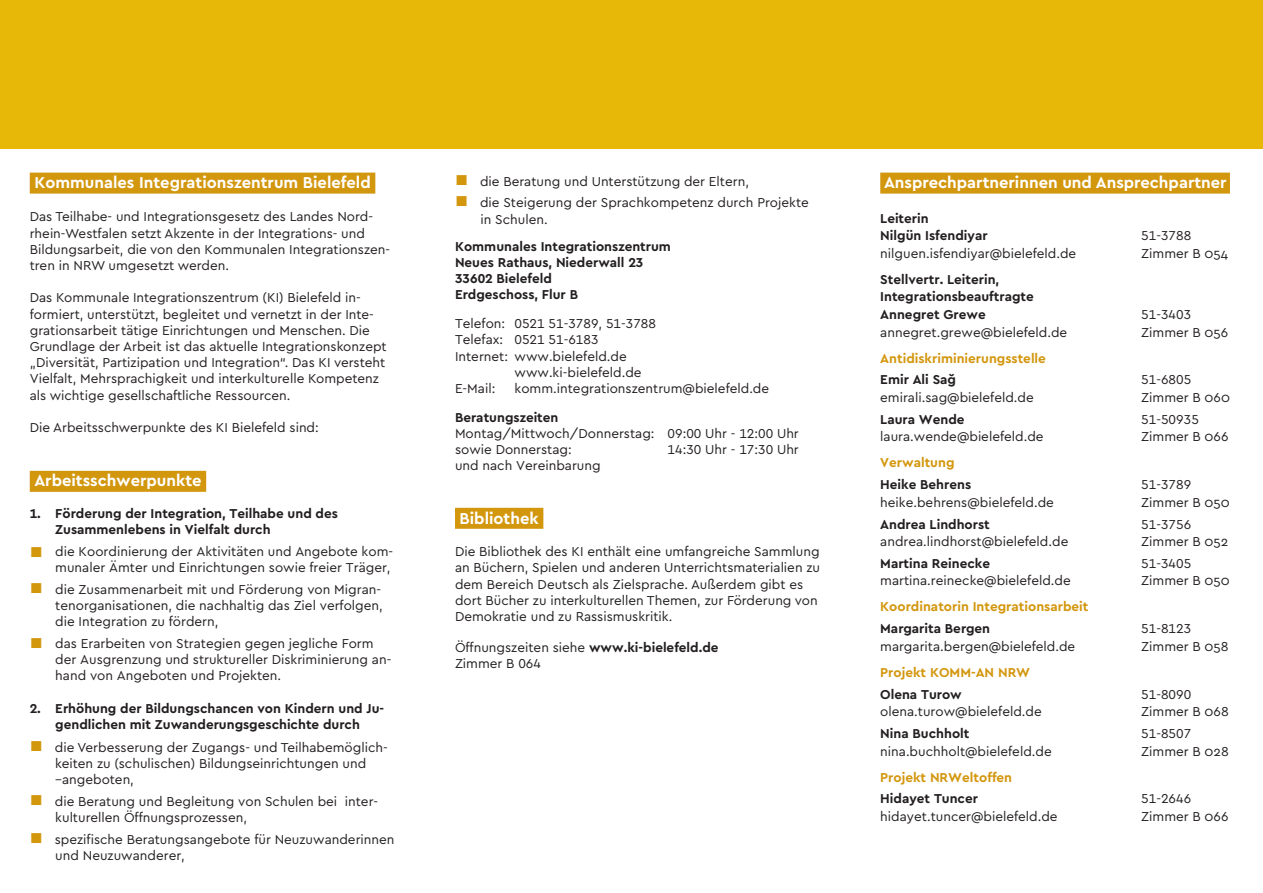
<style>
.page{position:relative;width:1263px;height:893px;background:#fff}
.page>*{position:absolute;margin:0;border:0;box-sizing:border-box;transform-origin:0 0}
.t1{font:700 16.5px "Cera Bielefeld";color:#fff}
.t2{font:13.5px/16.2px "Cera Bielefeld";color:#231f20}
.t3{font:700 13.5px/16.2px "Cera Bielefeld";color:#231f20}
.t4{font:700 13.5px "Cera Bielefeld";color:#d3970e}
.s1{font-weight:700;font-size:18px;color:#d3970e}
.s2{font-weight:700}
</style>
<div class="page">
<div style="left:30px;top:173px;width:345px;height:21px;background:#d3970e"></div>
<div style="left:30px;top:471px;width:176px;height:21px;background:#d3970e"></div>
<div style="left:455px;top:508px;width:88px;height:21px;background:#d3970e"></div>
<div style="left:880px;top:173px;width:350px;height:21px;background:#d3970e"></div>
<div style="left:0;top:0;width:1263px;height:149px;background:#e8b809"></div>
<p class="t1" style="left:34px;top:171px;width:338px">Kommunales Integrationszentrum Bielefeld</p>
<p class="t2" style="left:30px;top:208px;width:362px">Das Teilhabe- und Integrationsgesetz des Landes Nord&shy;rhein-Westfalen setzt Akzente in der Integrations- und Bildungsarbeit, die von den Kommunalen Integrationszen&shy;tren in NRW umgesetzt werden.</p>
<p class="t2" style="left:30px;top:289px;width:358px">Das Kommunale Integrationszentrum (KI) Bielefeld in&shy;formiert, unterstützt, begleitet und vernetzt in der Inte&shy;grationsarbeit tätige Einrichtungen und Menschen. Die Grundlage der Arbeit ist das aktuelle Integrationskonzept „Diversität, Partizipation und Integration“. Das KI versteht Vielfalt, Mehrsprachigkeit und interkulturelle Kompetenz als wichtige gesellschaftliche Ressourcen.</p>
<p class="t2" style="left:30px;top:419px;width:291px">Die Arbeitsschwerpunkte des KI Bielefeld sind:</p>
<p class="t1" style="left:34px;top:469px;width:169px">Arbeitsschwerpunkte</p>
<p class="t3" style="left:55px;top:505px;width:284px;text-indent:-26px">1. Förderung der Integration, Teilhabe und des<br>Zusammenlebens in Vielfalt durch</p>
<p class="t2" style="left:30px;top:543px;width:365px;text-align:right"><span class="s1">■</span> die Koordinierung der Aktivitäten und Angebote kom&shy;munaler Ämter und Einrichtungen sowie freier Träger,</p>
<p class="t2" style="left:55px;top:581px;width:329px;text-indent:-26px"><span class="s1">■</span> die Zusammenarbeit mit und Förderung von Migran&shy;tenorganisationen, die nachhaltig das Ziel verfolgen, die Integration zu fördern,</p>
<p class="t2" style="left:55px;top:635px;width:338px;text-indent:-26px"><span class="s1">■</span> das Erarbeiten von Strategien gegen jegliche Form der Ausgrenzung und struktureller Diskriminierung an&shy;hand von Angeboten und Projekten.</p>
<p class="t3" style="left:30px;top:699px;width:356px;text-align:center">2. Erhöhung der Bildungschancen von Kindern und Ju&shy;gendlichen mit Zuwanderungsgeschichte durch</p>
<p class="t2" style="left:55px;top:739px;width:334px;text-indent:-26px"><span class="s1">■</span> die Verbesserung der Zugangs- und Teilhabemöglich&shy;keiten zu (schulischen) Bildungseinrichtungen und –angeboten,</p>
<p class="t2" style="left:55px;top:793px;width:324px;text-indent:-26px"><span class="s1">■</span> die Beratung und Begleitung von Schulen bei inter&shy;kulturellen Öffnungsprozessen,</p>
<p class="t2" style="left:55px;top:830px;width:341px;text-indent:-26px"><span class="s1">■</span> spezifische Beratungsangebote für Neuzuwanderinnen und Neuzuwanderer,</p>
<p class="t2" style="left:455px;top:172px;width:295px"><span class="s1">■</span> die Beratung und Unterstützung der Eltern,</p>
<p class="t2" style="left:480px;top:194px;width:330px;text-indent:-26px"><span class="s1">■</span> die Steigerung der Sprachkompetenz durch Projekte in Schulen.</p>
<p class="t3" style="left:455px;top:238px;width:217px">Kommunales Integrationszentrum<br>Neues Rathaus, Niederwall 23<br>33602 Bielefeld<br>Erdgeschoss, Flur B</p>
<p class="t2" style="left:455px;top:315px;width:203px">Telefon: 0521 51-3789, 51-3788</p>
<p class="t2" style="left:455px;top:331px;width:145px">Telefax: 0521 51-6183</p>
<p class="t2" style="left:455px;top:347px;width:173px">Internet: www.bielefeld.de</p>
<p class="t2" style="left:514px;top:364px;width:129px">www.ki-bielefeld.de</p>
<p class="t2" style="left:455px;top:380px;width:42px">E-Mail:</p>
<p class="t2" style="left:514px;top:380px;width:256px">komm.integrationszentrum@bielefeld.de</p>
<p class="t3" style="left:455px;top:409px;width:105px">Beratungszeiten</p>
<p class="t2" style="left:455px;top:425px;width:345px">Montag/Mittwoch/Donnerstag: 09:00 Uhr - 12:00 Uhr sowie Donnerstag:</p>
<p class="t2" style="left:668px;top:441px;width:133px">14:30 Uhr - 17:30 Uhr</p>
<p class="t2" style="left:455px;top:457px;width:147px">und nach Vereinbarung</p>
<p class="t1" style="left:460px;top:508px;width:81px">Bibliothek</p>
<p class="t2" style="left:455px;top:543px;width:367px">Die Bibliothek des KI enthält eine umfangreiche Sammlung an Büchern, Spielen und anderen Unterrichtsmaterialien zu dem Bereich Deutsch als Zielsprache. Außerdem gibt es dort Bücher zu interkulturellen Themen, zur Förderung von Demokratie und zu Rassismuskritik.</p>
<p class="t2" style="left:455px;top:638px;width:265px">Öffnungszeiten siehe <span class="s2">www.ki-bielefeld.de<br></span>Zimmer B 064</p>
<p class="t1" style="left:884px;top:171px;width:344px">Ansprechpartnerinnen und Ansprechpartner</p>
<p class="t3" style="left:880px;top:209px;width:109px;line-height:17.5px">Leiterin<br>Nilgün Isfendiyar</p>
<p class="t2" style="left:1141px;top:227px;width:52px">51-3788</p>
<p class="t2" style="left:880px;top:245px;width:198px">nilguen.isfendiyar@bielefeld.de</p>
<p class="t2" style="left:1141px;top:245px;width:88px">Zimmer B 054</p>
<p class="t3" style="left:880px;top:270px;width:155px;line-height:17.5px">Stellvertr. Leiterin,<br>Integrationsbeauftragte<br>Annegret Grewe</p>
<p class="t2" style="left:1141px;top:306px;width:52px">51-3403</p>
<p class="t2" style="left:880px;top:323px;width:189px">annegret.grewe@bielefeld.de</p>
<p class="t2" style="left:1141px;top:323px;width:89px">Zimmer B 056</p>
<p class="t4" style="left:880px;top:349px;width:167px">Antidiskriminierungsstelle</p>
<p class="t3" style="left:880px;top:371px;width:77px">Emir Ali Sağ</p>
<p class="t2" style="left:1141px;top:371px;width:52px">51-6805</p>
<p class="t2" style="left:880px;top:389px;width:155px">emirali.sag@bielefeld.de</p>
<p class="t2" style="left:1141px;top:389px;width:90px">Zimmer B 060</p>
<p class="t3" style="left:880px;top:411px;width:86px">Laura Wende</p>
<p class="t2" style="left:1141px;top:410px;width:59px">51-50935</p>
<p class="t2" style="left:880px;top:428px;width:165px">laura.wende@bielefeld.de</p>
<p class="t2" style="left:1141px;top:428px;width:89px">Zimmer B 066</p>
<p class="t4" style="left:880px;top:454px;width:76px">Verwaltung</p>
<p class="t3" style="left:880px;top:476px;width:92px">Heike Behrens</p>
<p class="t2" style="left:1141px;top:476px;width:52px">51-3789</p>
<p class="t2" style="left:880px;top:493px;width:175px">heike.behrens@bielefeld.de</p>
<p class="t2" style="left:1141px;top:493px;width:90px">Zimmer B 050</p>
<p class="t3" style="left:880px;top:515px;width:111px">Andrea Lindhorst</p>
<p class="t2" style="left:1141px;top:515px;width:52px">51-3756</p>
<p class="t2" style="left:880px;top:533px;width:190px">andrea.lindhorst@bielefeld.de</p>
<p class="t2" style="left:1141px;top:533px;width:89px">Zimmer B 052</p>
<p class="t3" style="left:880px;top:555px;width:111px">Martina Reinecke</p>
<p class="t2" style="left:1141px;top:555px;width:52px">51-3405</p>
<p class="t2" style="left:880px;top:572px;width:192px">martina.reinecke@bielefeld.de</p>
<p class="t2" style="left:1141px;top:572px;width:90px">Zimmer B 050</p>
<p class="t4" style="left:880px;top:598px;width:210px">Koordinatorin Integrationsarbeit</p>
<p class="t3" style="left:880px;top:620px;width:111px">Margarita Bergen</p>
<p class="t2" style="left:1141px;top:620px;width:52px">51-8123</p>
<p class="t2" style="left:880px;top:638px;width:197px">margarita.bergen@bielefeld.de</p>
<p class="t2" style="left:1141px;top:638px;width:89px">Zimmer B 058</p>
<p class="t4" style="left:880px;top:663px;width:152px">Projekt KOMM-AN NRW</p>
<p class="t3" style="left:880px;top:685px;width:83px">Olena Turow</p>
<p class="t2" style="left:1141px;top:685px;width:52px">51-8090</p>
<p class="t2" style="left:880px;top:703px;width:163px">olena.turow@bielefeld.de</p>
<p class="t2" style="left:1141px;top:703px;width:89px">Zimmer B 068</p>
<p class="t3" style="left:880px;top:725px;width:91px">Nina Buchholt</p>
<p class="t2" style="left:1141px;top:725px;width:52px">51-8507</p>
<p class="t2" style="left:880px;top:742px;width:173px">nina.buchholt@bielefeld.de</p>
<p class="t2" style="left:1141px;top:742px;width:89px">Zimmer B 028</p>
<p class="t4" style="left:880px;top:768px;width:133px">Projekt NRWeltoffen</p>
<p class="t3" style="left:880px;top:790px;width:99px">Hidayet Tuncer</p>
<p class="t2" style="left:1141px;top:790px;width:52px">51-2646</p>
<p class="t2" style="left:880px;top:808px;width:179px">hidayet.tuncer@bielefeld.de</p>
<p class="t2" style="left:1141px;top:808px;width:89px">Zimmer B 066</p>
</div>
